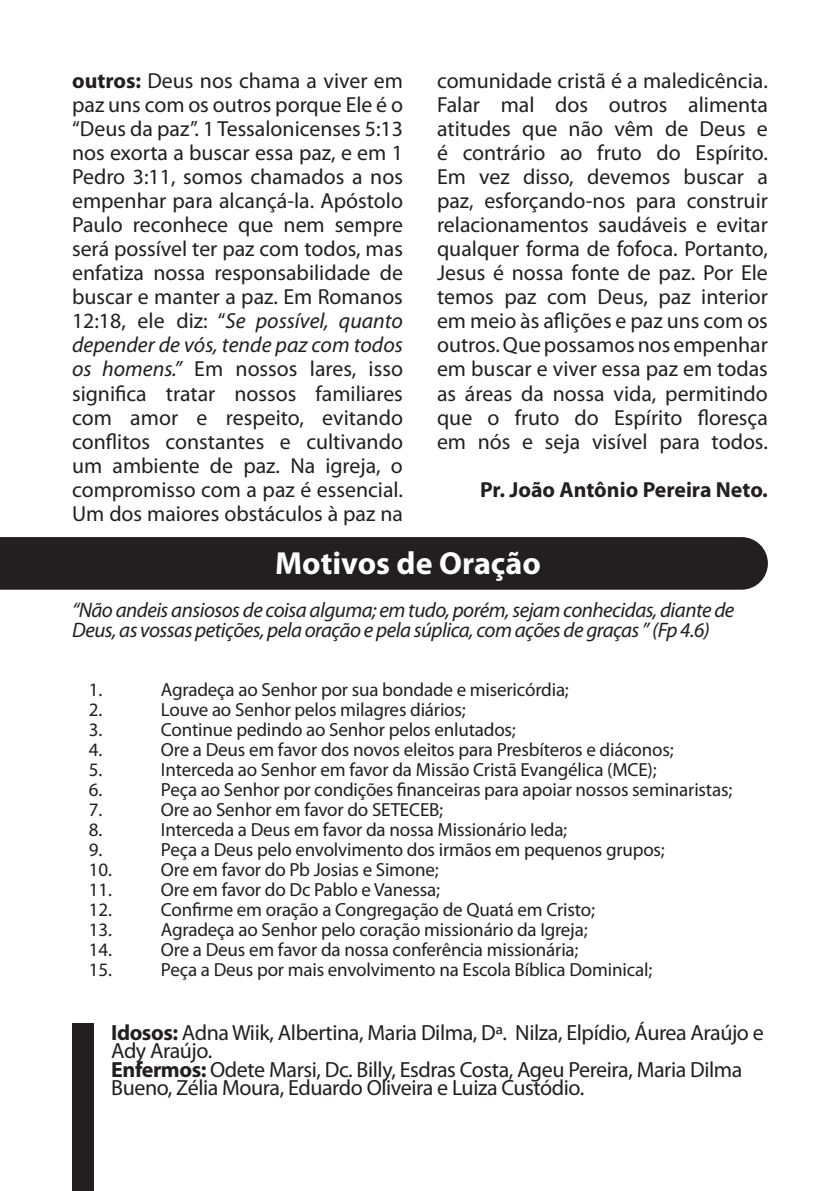
<style>
.page{position:relative;width:840px;height:1191px;background:#fff}
.page>*{position:absolute;margin:0;border:0;box-sizing:border-box;transform-origin:0 0}
.t1{font:700 32px "Myriad Pro";color:#fff}
.t2{font:22px/18px "Myriad Pro";letter-spacing:-.02em;color:#231f20}
.t3{font:21.8px/24px "Myriad Pro";color:#231f20;text-align:justify}
.t4{font:700 21.8px "Myriad Pro";color:#231f20}
.t5{font:italic 21px/20px "Myriad Pro";letter-spacing:-.025em;color:#231f20}
.t6{font:19px "Myriad Pro";letter-spacing:-.01em;color:#231f20}
.s1{font-weight:700}
.s2{font-style:italic}
</style>
<div class="page">
<div style="left:0;top:537px;width:767px;height:52px;background:#231f20"></div>
<div style="left:72px;top:1024px;width:22px;height:167px;background:#231f20"></div>
<p class="t3" style="left:72px;top:69px;width:332px"><span class="s1">outros:</span> Deus nos chama a viver em paz uns com os outros porque Ele é o “Deus da paz”. 1 Tessalonicenses 5:13 nos exorta a buscar essa paz, e em 1<br>Pedro 3:11, somos chamados a nos empenhar para alcançá-la. Apóstolo Paulo reconhece que nem sempre será possível ter paz com todos, mas enfatiza nossa responsabilidade de buscar e manter a paz. Em Romanos 12:18, ele diz: “<span class="s2">Se possível, quanto depender de vós, tende paz com todos os homens.”</span> Em nossos lares, isso significa tratar nossos familiares com amor e respeito, evitando conflitos constantes e cultivando um ambiente de paz. Na igreja, o compromisso com a paz é essencial.<br>Um dos maiores obstáculos à paz na</p>
<p class="t3" style="left:437px;top:69px;width:332px">comunidade cristã é a maledicência.<br>Falar mal dos outros alimenta atitudes que não vêm de Deus e é contrário ao fruto do Espírito.<br>Em vez disso, devemos buscar a paz, esforçando-nos para construir relacionamentos saudáveis e evitar qualquer forma de fofoca. Portanto, Jesus é nossa fonte de paz. Por Ele temos paz com Deus, paz interior em meio às aflições e paz uns com os outros. Que possamos nos empenhar em buscar e viver essa paz em todas as áreas da nossa vida, permitindo que o fruto do Espírito floresça em nós e seja visível para todos.</p>
<p class="t4" style="left:480px;top:475px;width:289px">Pr. João Antônio Pereira Neto.</p>
<p class="t1" style="left:275px;top:543px;width:267px">Motivos de Oração</p>
<p class="t5" style="left:72px;top:599px;width:663px">“Não andeis ansiosos de coisa alguma; em tudo, porém, sejam conhecidas, diante de<br>Deus, as vossas petições, pela oração e pela súplica, com ações de graças ” (Fp 4.6)</p>
<p class="t6" style="left:89px;top:678px;width:15px">1.</p>
<p class="t6" style="left:161px;top:678px;width:409px">Agradeça ao Senhor por sua bondade e misericórdia;</p>
<p class="t6" style="left:89px;top:698px;width:15px">2.</p>
<p class="t6" style="left:161px;top:698px;width:306px">Louve ao Senhor pelos milagres diários;</p>
<p class="t6" style="left:89px;top:718px;width:15px">3.</p>
<p class="t6" style="left:161px;top:718px;width:356px">Continue pedindo ao Senhor pelos enlutados;</p>
<p class="t6" style="left:89px;top:738px;width:15px">4.</p>
<p class="t6" style="left:161px;top:738px;width:514px">Ore a Deus em favor dos novos eleitos para Presbíteros e diáconos;</p>
<p class="t6" style="left:89px;top:758px;width:15px">5.</p>
<p class="t6" style="left:161px;top:758px;width:497px">Interceda ao Senhor em favor da Missão Cristã Evangélica (MCE);</p>
<p class="t6" style="left:89px;top:778px;width:15px">6.</p>
<p class="t6" style="left:161px;top:778px;width:572px">Peça ao Senhor por condições financeiras para apoiar nossos seminaristas;</p>
<p class="t6" style="left:89px;top:798px;width:15px">7.</p>
<p class="t6" style="left:161px;top:798px;width:283px">Ore ao Senhor em favor do SETECEB;</p>
<p class="t6" style="left:89px;top:818px;width:15px">8.</p>
<p class="t6" style="left:161px;top:818px;width:407px">Interceda a Deus em favor da nossa Missionário Ieda;</p>
<p class="t6" style="left:89px;top:838px;width:15px">9.</p>
<p class="t6" style="left:161px;top:838px;width:505px">Peça a Deus pelo envolvimento dos irmãos em pequenos grupos;</p>
<p class="t6" style="left:89px;top:858px;width:25px">10.</p>
<p class="t6" style="left:161px;top:858px;width:279px">Ore em favor do Pb Josias e Simone;</p>
<p class="t6" style="left:89px;top:878px;width:25px">11.</p>
<p class="t6" style="left:161px;top:878px;width:280px">Ore em favor do Dc Pablo e Vanessa;</p>
<p class="t6" style="left:89px;top:898px;width:25px">12.</p>
<p class="t6" style="left:161px;top:898px;width:435px">Confirme em oração a Congregação de Quatá em Cristo;</p>
<p class="t6" style="left:89px;top:918px;width:25px">13.</p>
<p class="t6" style="left:161px;top:918px;width:428px">Agradeça ao Senhor pelo coração missionário da Igreja;</p>
<p class="t6" style="left:89px;top:938px;width:25px">14.</p>
<p class="t6" style="left:161px;top:938px;width:419px">Ore a Deus em favor da nossa conferência missionária;</p>
<p class="t6" style="left:89px;top:958px;width:25px">15.</p>
<p class="t6" style="left:161px;top:958px;width:492px">Peça a Deus por mais envolvimento na Escola Bíblica Dominical;</p>
<p class="t2" style="left:111px;top:1023px;width:653px"><span class="s1">Idosos:</span> Adna Wiik, Albertina, Maria Dilma, Dª. Nilza, Elpídio, Áurea Araújo e<br>Ady Araújo.</p>
<p class="t2" style="left:111px;top:1059px;width:632px"><span class="s1">Enfermos:</span> Odete Marsi, Dc. Billy, Esdras Costa, Ageu Pereira, Maria Dilma<br>Bueno, Zélia Moura, Eduardo Oliveira e Luiza Custódio.</p>
</div>
